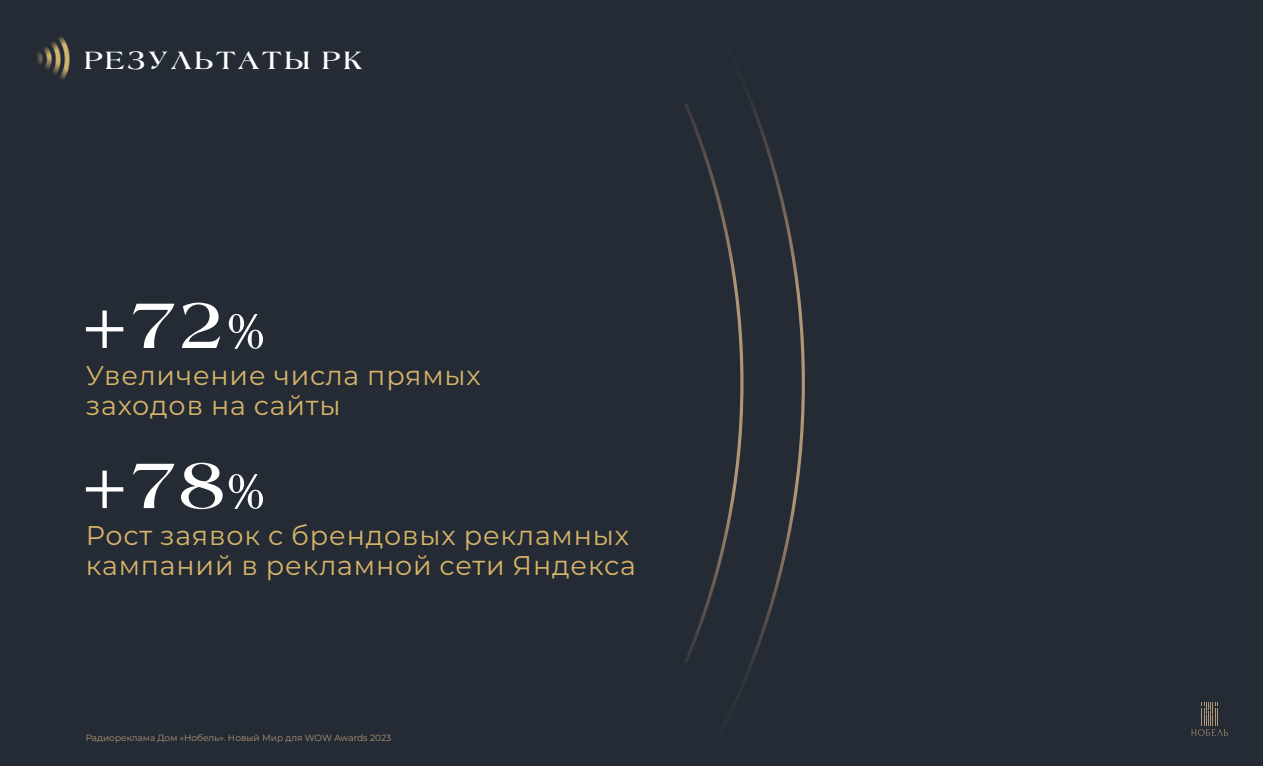
<style>
.page{position:relative;width:1263px;height:766px;background:#fff}
.page>*{position:absolute;margin:0;border:0;box-sizing:border-box;transform-origin:0 0}
.t1{font:700 72px "Laguna C";color:#fff}
.t2{font:27px/29.8px "Montserrat";letter-spacing:.03em;color:#d7b469}
.t3{font:700 27px "Laguna C";letter-spacing:.105em;color:#fff}
.t4{font:9px "Montserrat";color:#ae9676}
.s1{font-size:54px}
</style>
<div class="page">
<div style="left:0;top:0;width:1263px;height:765px;background:#242b35"></div>
<img style="left:36px;top:36px;width:34px;height:44px">
<svg style="left:684px;top:94px;width:121px;height:600px"></svg>
<svg style="left:1191px;top:702px;width:37px;height:33px"></svg>
<p class="t3" style="left:84px;top:49px;width:279px">РЕЗУЛЬТАТЫ РК</p>
<h1 class="t1" style="left:83px;top:296px;width:182px">+72<span class="s1">%</span></h1>
<p class="t2" style="left:86px;top:360px;width:396px">Увеличение числа прямых заходов на сайты</p>
<h1 class="t1" style="left:83px;top:455px;width:182px">+78<span class="s1">%</span></h1>
<p class="t2" style="left:86px;top:520px;width:552px">Рост заявок с брендовых рекламных кампаний в рекламной сети Яндекса</p>
<p class="t4" style="left:86px;top:732px;width:307px">Радиореклама Дом «Нобель». Новый Мир для WOW Awards 2023</p>
</div>
